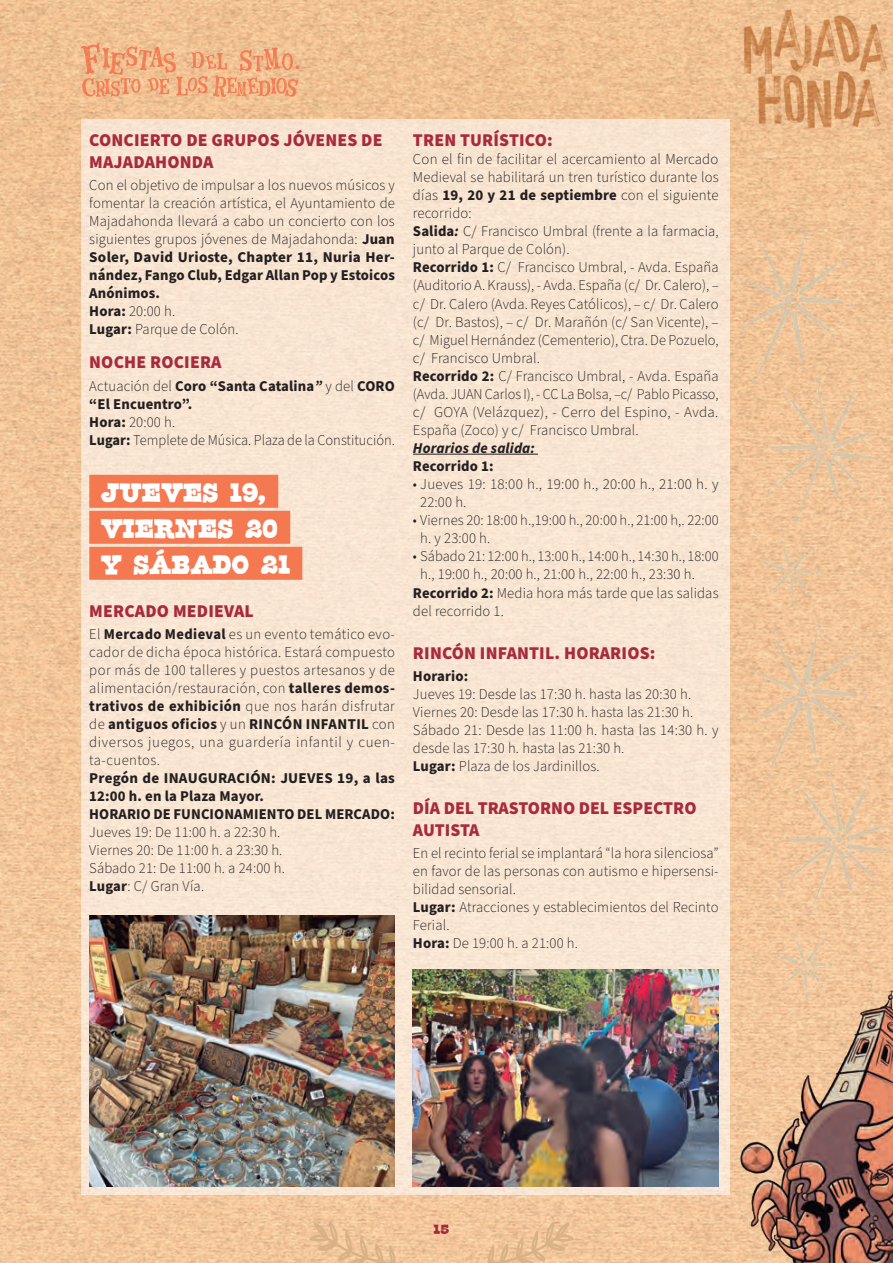
<style>
.page{position:relative;width:893px;height:1263px;background:#fff}
.page>*{position:absolute;margin:0;border:0;box-sizing:border-box;transform-origin:0 0}
.t1{font:30px/36px "Corn Dog";letter-spacing:-.01em;color:#fff;scale:.9 1}
.t2{font:900 18px/21.6px "Source Sans Pro";letter-spacing:.01em;color:#a82b3b}
.t3{font:300 15px/18px "Source Sans Pro";letter-spacing:.01em;color:#231f20}
.t4{font:700 15px/18px "Source Sans Pro";letter-spacing:.01em;color:#231f20}
.t5{font:italic 700 15px "Source Sans Pro";letter-spacing:.01em;color:#231f20}
.t6{font:15px "Corn Dog";color:#a82b3b}
.s1{font-weight:700}
.s2{font-weight:700;font-style:italic}
</style>
<div class="page">
<img style="left:0;top:0;width:745px;height:1263px">
<img style="left:729px;top:981px;width:164px;height:282px">
<div style="left:81px;top:119px;width:649px;height:1076px;background:#f8e5d2"></div>
<img style="left:724px;top:0;width:169px;height:139px">
<svg style="left:81px;top:42px;width:219px;height:56px;background:#efb083"></svg>
<img style="left:731px;top:107px;width:162px;height:533px">
<img style="left:745px;top:500px;width:148px;height:533px">
<svg style="left:309px;top:1221px;width:96px;height:42px;background:#ecc196"></svg>
<svg style="left:478px;top:1221px;width:96px;height:42px;background:#ecc096"></svg>
<div style="left:89px;top:475px;width:189px;height:33px;background:#f47850"></div>
<div style="left:89px;top:511px;width:201px;height:33px;background:#f47850"></div>
<div style="left:89px;top:547px;width:213px;height:33px;background:#f47850"></div>
<hr style="left:413px;top:454px;width:125px;height:1px;background:#231f20">
<img style="left:413px;top:969px;width:306px;height:217px">
<img style="left:89px;top:916px;width:306px;height:270px">
<p class="t2" style="left:89px;top:130px;width:295px">CONCIERTO DE GRUPOS JÓVENES DE<br>MAJADAHONDA</p>
<p class="t3" style="left:89px;top:176px;width:307px">Con el objetivo de impulsar a los nuevos músicos y fomentar la creación artística, el Ayuntamiento de Majadahonda llevará a cabo un concierto con los siguientes grupos jóvenes de Majadahonda: <span class="s1">Juan Soler, David Urioste, Chapter 11, Nuria Her&shy;nández, Fango Club, Edgar Allan Pop y Estoicos Anónimos.<br>Hora:</span> 20:00 h.<br><span class="s1">Lugar:</span> Parque de Colón.</p>
<p class="t2" style="left:89px;top:352px;width:134px">NOCHE ROCIERA</p>
<p class="t3" style="left:89px;top:377px;width:307px">Actuación del <span class="s1">Coro “Santa Catalina</span><span class="s2">”</span> y del <span class="s1">CORO “El Encuentro”.<br>Hora:</span> 20:00 h.<br><span class="s1">Lugar:</span> Templete de Música. Plaza de la Constitución.</p>
<h1 class="t1" style="left:101px;top:474px;width:212px">JUEVES 19,<br>VIERNES 20<br>Y SÁBADO 21</h1>
<p class="t2" style="left:89px;top:600px;width:166px">MERCADO MEDIEVAL</p>
<p class="t3" style="left:89px;top:625px;width:307px;text-align:justify">El <span class="s1">Mercado Medieval</span> es un evento temático evo&shy;cador de dicha época histórica. Estará compuesto por más de 100 talleres y puestos artesanos y de alimentación/restauración, con <span class="s1">talleres demos&shy;trativos de exhibición</span> que nos harán disfrutar de <span class="s1">antiguos oficios</span> y un <span class="s1">RINCÓN INFANTIL</span> con diversos juegos, una guardería infantil y cuen&shy;ta-cuentos.</p>
<p class="t4" style="left:89px;top:769px;width:307px">Pregón de INAUGURACIÓN: JUEVES 19, a las<br>12:00 h. en la Plaza Mayor.<br>HORARIO DE FUNCIONAMIENTO DEL MERCADO:</p>
<p class="t3" style="left:89px;top:823px;width:197px">Jueves 19: De 11:00 h. a 22:30 h.<br>Viernes 20: De 11:00 h. a 23:30 h.<br>Sábado 21: De 11:00 h. a 24:00 h.<br><span class="s1">Lugar</span>: C/ Gran Vía.</p>
<p class="t2" style="left:413px;top:130px;width:141px">TREN TURÍSTICO:</p>
<p class="t3" style="left:413px;top:151px;width:307px">Con el fin de facilitar el acercamiento al Mercado Medieval se habilitará un tren turístico durante los días <span class="s1">19, 20 y 21 de septiembre</span> con el siguiente recorrido:<br><span class="s1">Salida</span><span class="s2">:</span> C/ Francisco Umbral (frente a la farmacia, junto al Parque de Colón).<br><span class="s1">Recorrido 1:</span> C/ Francisco Umbral, - Avda. España (Auditorio A. Krauss), - Avda. España (c/ Dr. Calero), – c/ Dr. Calero (Avda. Reyes Católicos), – c/ Dr. Calero (c/ Dr. Bastos), – c/ Dr. Marañón (c/ San Vicente), – c/ Miguel Hernández (Cementerio), Ctra. De Pozuelo, c/ Francisco Umbral.<br><span class="s1">Recorrido 2:</span> C/ Francisco Umbral, - Avda. España (Avda. JUAN Carlos I), - CC La Bolsa, –c/ Pablo Picasso, c/ GOYA (Velázquez), - Cerro del Espino, - Avda.<br>España (Zoco) y c/ Francisco Umbral.</p>
<p class="t5" style="left:413px;top:438px;width:123px">Horarios de salida:</p>
<p class="t4" style="left:413px;top:457px;width:82px">Recorrido 1:</p>
<p class="t3" style="left:420px;top:476px;width:300px;text-indent:-7px">• Jueves 19: 18:00 h., 19:00 h., 20:00 h., 21:00 h. y<br>22:00 h.</p>
<p class="t3" style="left:420px;top:512px;width:300px;text-indent:-7px">• Viernes 20: 18:00 h.,19:00 h., 20:00 h., 21:00 h,. 22:00 h. y 23:00 h.</p>
<p class="t3" style="left:413px;top:548px;width:307px">• Sábado 21: 12:00 h., 13:00 h., 14:00 h., 14:30 h., 18:00</p>
<p class="t3" style="left:420px;top:566px;width:276px">h., 19:00 h., 20:00 h., 21:00 h., 22:00 h., 23:30 h.</p>
<p class="t3" style="left:413px;top:584px;width:307px"><span class="s1">Recorrido 2:</span> Media hora más tarde que las salidas</p>
<p class="t3" style="left:413px;top:602px;width:92px">del recorrido 1.</p>
<p class="t2" style="left:413px;top:642px;width:244px">RINCÓN INFANTIL. HORARIOS:</p>
<p class="t4" style="left:413px;top:667px;width:57px">Horario:</p>
<p class="t3" style="left:413px;top:685px;width:307px">Jueves 19: Desde las 17:30 h. hasta las 20:30 h.<br>Viernes 20: Desde las 17:30 h. hasta las 21:30 h.<br>Sábado 21: Desde las 11:00 h. hasta las 14:30 h. y desde las 17:30 h. hasta las 21:30 h.<br><span class="s1">Lugar:</span> Plaza de los Jardinillos.</p>
<p class="t2" style="left:413px;top:798px;width:285px">DÍA DEL TRASTORNO DEL ESPECTRO<br>AUTISTA</p>
<p class="t3" style="left:413px;top:844px;width:307px">En el recinto ferial se implantará “la hora silenciosa” en favor de las personas con autismo e hipersensi&shy;bilidad sensorial.<br><span class="s1">Lugar:</span> Atracciones y establecimientos del Recinto Ferial.<br><span class="s1">Hora:</span> De 19:00 h. a 21:00 h.</p>
<p class="t6" style="left:434px;top:1221px;width:17px">15</p>
</div>
